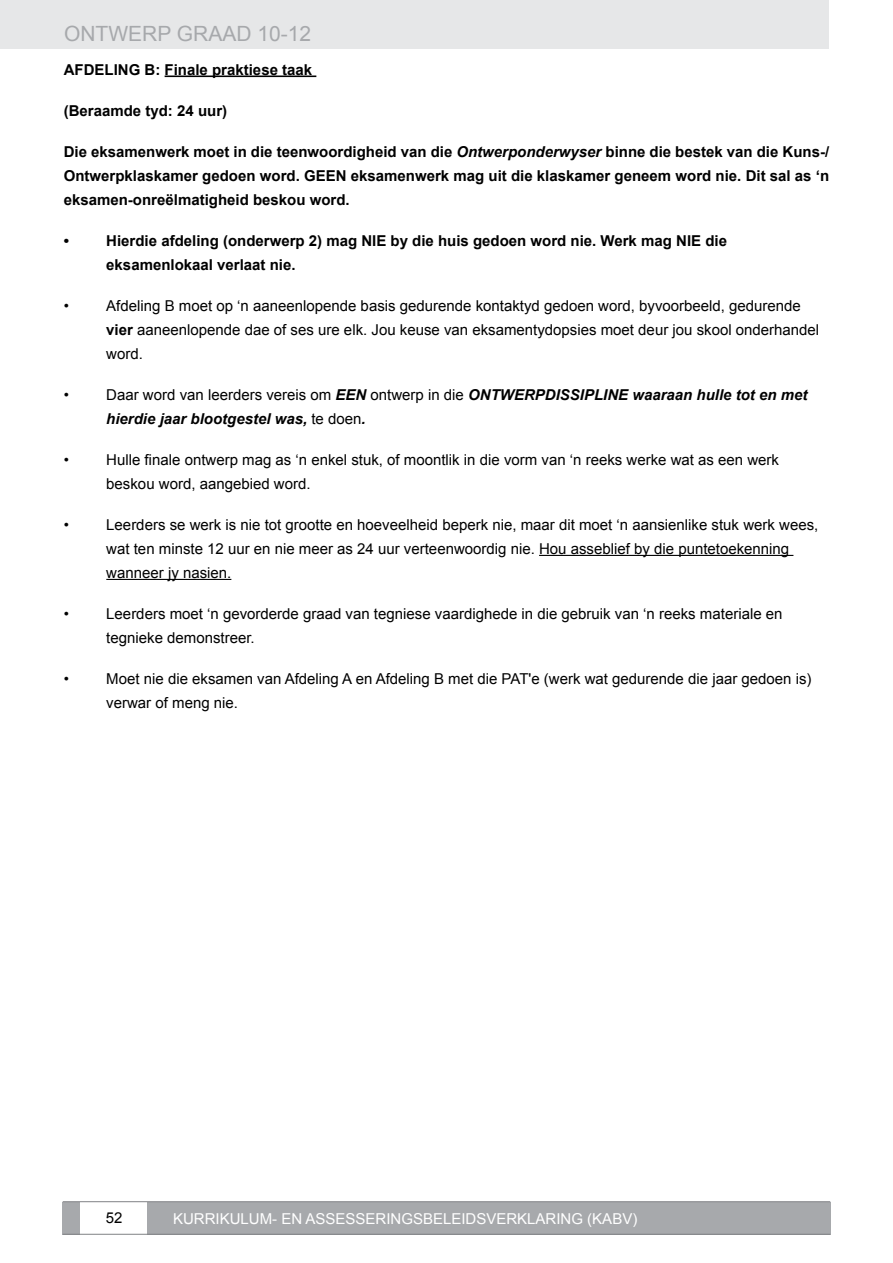
<style>
.page{position:relative;width:893px;height:1263px;background:#fff}
.page>*{position:absolute;margin:0;border:0;box-sizing:border-box;transform-origin:0 0}
.t1{font:21px "Arial";color:#a7a9ac}
.t2{font:15px/24px "Arial";color:#000}
.t3{font:700 15px/24px "Arial";color:#000;text-align:justify}
.t4{font:italic 700 15px/24px "Arial";color:#000}
.t5{font:15px "Arial";color:#fff}
.s1{font-style:italic}
.s2{font-weight:700}
.s3{font-weight:400;font-style:normal}
</style>
<div class="page">
<div style="left:0;top:0;width:829px;height:49px;background:#e6e7e8"></div>
<div style="left:63px;top:1202px;width:17px;height:32px;background:#a7a9ac"></div>
<div style="left:147px;top:1202px;width:683px;height:32px;background:#a7a9ac"></div>
<hr style="left:63px;top:1234px;width:767px;height:1px;background:#808285">
<hr style="left:63px;top:1201px;width:767px;height:1px;background:#808285">
<hr style="left:165px;top:76px;width:151px;height:1px;background:#000">
<hr style="left:539px;top:555px;width:254px;height:1px;background:#000">
<hr style="left:106px;top:579px;width:125px;height:1px;background:#000">
<h1 class="t1" style="left:64px;top:19px;width:249px">ONTWERP GRAAD 10-12</h1>
<p class="t3" style="left:64px;top:58px;width:250px">AFDELING B: Finale praktiese taak</p>
<p class="t3" style="left:64px;top:99px;width:165px">(Beraamde tyd: 24 uur)</p>
<p class="t3" style="left:64px;top:140px;width:767px">Die eksamenwerk moet in die teenwoordigheid van die <span class="s1">Ontwerponderwyser</span> binne die bestek van die Kuns-/ Ontwerpklaskamer gedoen word. GEEN eksamenwerk mag uit die klaskamer geneem word nie. Dit sal as ‘n eksamen-onreëlmatigheid beskou word.</p>
<p class="t3" style="left:64px;top:229px;width:7px">•</p>
<p class="t3" style="left:106px;top:229px;width:622px">Hierdie afdeling (onderwerp 2) mag NIE by die huis gedoen word nie. Werk mag NIE die eksamenlokaal verlaat nie.</p>
<p class="t2" style="left:64px;top:294px;width:7px">•</p>
<p class="t2" style="left:106px;top:294px;width:714px">Afdeling B moet op ‘n aaneenlopende basis gedurende kontaktyd gedoen word, byvoorbeeld, gedurende <span class="s2">vier</span> aaneenlopende dae of ses ure elk. Jou keuse van eksamentydopsies moet deur jou skool onderhandel word.</p>
<p class="t2" style="left:64px;top:383px;width:7px">•</p>
<p class="t4" style="left:106px;top:383px;width:703px"><span class="s3">Daar word van leerders vereis om</span> EEN <span class="s3">ontwerp in die</span> ONTWERPDISSIPLINE waaraan hulle tot en met hierdie jaar blootgestel was, <span class="s3">te doen</span>.</p>
<p class="t2" style="left:64px;top:448px;width:7px">•</p>
<p class="t2" style="left:106px;top:448px;width:674px">Hulle finale ontwerp mag as ‘n enkel stuk, of moontlik in die vorm van ‘n reeks werke wat as een werk beskou word, aangebied word.</p>
<p class="t2" style="left:64px;top:513px;width:7px">•</p>
<p class="t2" style="left:106px;top:513px;width:713px">Leerders se werk is nie tot grootte en hoeveelheid beperk nie, maar dit moet ‘n aansienlike stuk werk wees, wat ten minste 12 uur en nie meer as 24 uur verteenwoordig nie. Hou asseblief by die puntetoekenning wanneer jy nasien.</p>
<p class="t2" style="left:64px;top:602px;width:7px">•</p>
<p class="t2" style="left:106px;top:602px;width:678px">Leerders moet ‘n gevorderde graad van tegniese vaardighede in die gebruik van ‘n reeks materiale en tegnieke demonstreer.</p>
<p class="t2" style="left:64px;top:667px;width:7px">•</p>
<p class="t2" style="left:106px;top:667px;width:707px">Moet nie die eksamen van Afdeling A en Afdeling B met die PAT'e (werk wat gedurende die jaar gedoen is) verwar of meng nie.</p>
<p class="t2" style="left:106px;top:1206px;width:18px">52</p>
<p class="t5" style="left:173px;top:1209px;width:466px">KURRIKULUM- EN ASSESSERINGSBELEIDSVERKLARING (KABV)</p>
</div>
